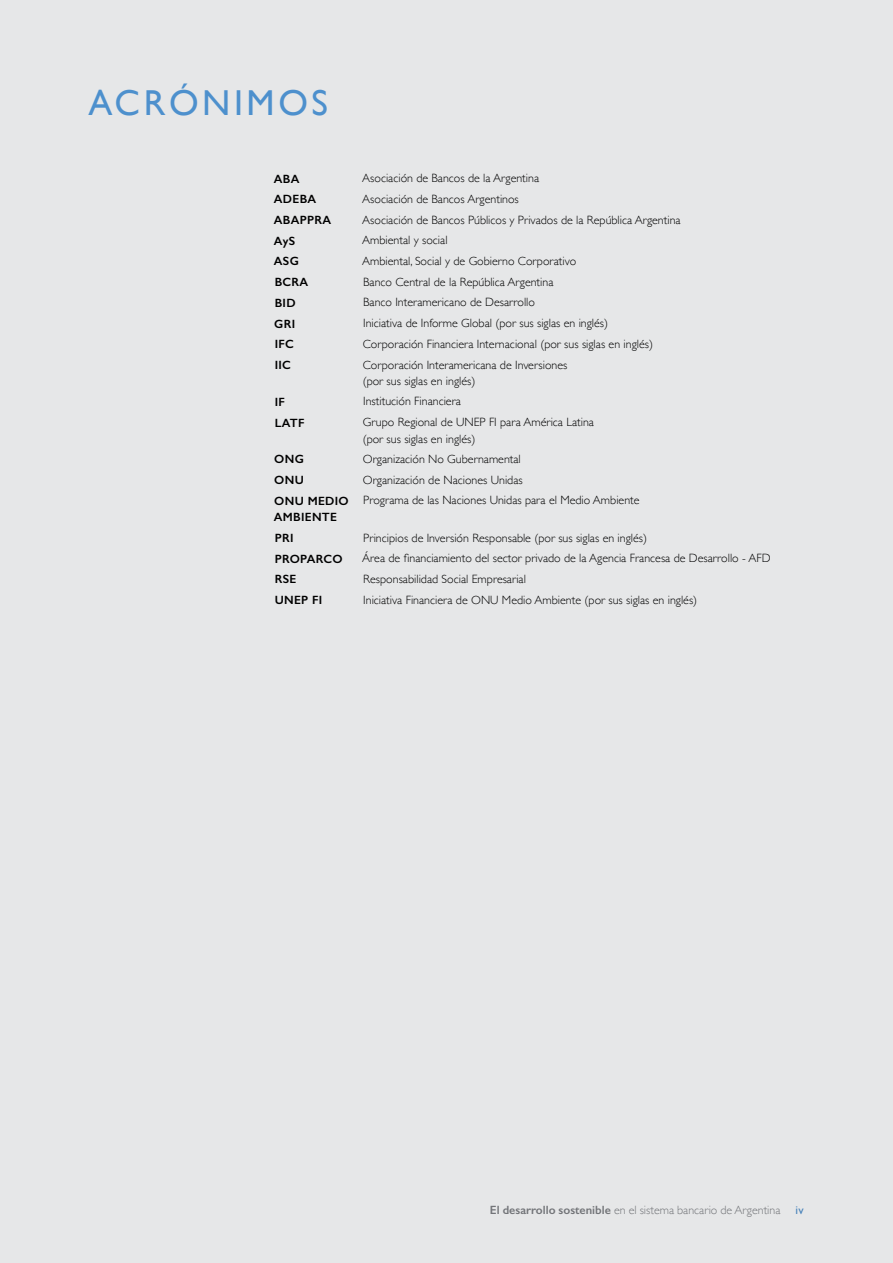
<style>
.page{position:relative;width:893px;height:1263px;background:#e6e7e8}
.page>*{position:absolute;margin:0;border:0;box-sizing:border-box;transform-origin:0 0}
.t1{font:36px "Gill Sans";letter-spacing:.1em;color:#4d90cd}
.t2{font:300 12px/16.5px "Gill Sans";color:#000}
.t3{font:600 12px/16.5px "Gill Sans";letter-spacing:.025em;color:#000}
.t4{font:300 12px "Gill Sans";color:#808285}
.t5{font:12px "Gill Sans";color:#4e8fcc}
.s1{font-weight:600}
</style>
<div class="page">
<h1 class="t1" style="left:88px;top:82px;width:241px">ACRÓNIMOS</h1>
<p class="t3" style="left:274px;top:170px;width:27px">ABA</p>
<p class="t2" style="left:362px;top:169px;width:178px">Asociación de Bancos de la Argentina</p>
<p class="t3" style="left:274px;top:191px;width:44px">ADEBA</p>
<p class="t2" style="left:362px;top:190px;width:158px">Asociación de Bancos Argentinos</p>
<p class="t3" style="left:274px;top:212px;width:59px">ABAPPRA</p>
<p class="t2" style="left:362px;top:211px;width:320px">Asociación de Bancos Públicos y Privados de la República Argentina</p>
<p class="t3" style="left:274px;top:232px;width:23px">AyS</p>
<p class="t2" style="left:362px;top:232px;width:87px">Ambiental y social</p>
<p class="t3" style="left:274px;top:253px;width:26px">ASG</p>
<p class="t2" style="left:362px;top:252px;width:215px">Ambiental, Social y de Gobierno Corporativo</p>
<p class="t3" style="left:275px;top:274px;width:35px">BCRA</p>
<p class="t2" style="left:363px;top:273px;width:192px">Banco Central de la República Argentina</p>
<p class="t3" style="left:275px;top:294px;width:22px">BID</p>
<p class="t2" style="left:363px;top:294px;width:173px">Banco Interamericano de Desarrollo</p>
<p class="t3" style="left:274px;top:315px;width:22px">GRI</p>
<p class="t2" style="left:363px;top:314px;width:246px">Iniciativa de Informe Global (por sus siglas en inglés)</p>
<p class="t3" style="left:275px;top:336px;width:21px">IFC</p>
<p class="t2" style="left:363px;top:335px;width:292px">Corporación Financiera Internacional (por sus siglas en inglés)</p>
<p class="t3" style="left:275px;top:357px;width:18px">IIC</p>
<p class="t2" style="left:363px;top:356px;width:206px">Corporación Interamericana de Inversiones (por sus siglas en inglés)</p>
<p class="t3" style="left:275px;top:393px;width:12px">IF</p>
<p class="t2" style="left:363px;top:393px;width:99px">Institución Financiera</p>
<p class="t3" style="left:275px;top:414px;width:31px">LATF</p>
<p class="t2" style="left:363px;top:413px;width:233px">Grupo Regional de UNEP FI para América Latina (por sus siglas en inglés)</p>
<p class="t3" style="left:274px;top:451px;width:31px">ONG</p>
<p class="t2" style="left:363px;top:450px;width:160px">Organización No Gubernamental</p>
<p class="t3" style="left:274px;top:472px;width:31px">ONU</p>
<p class="t2" style="left:363px;top:471px;width:161px">Organización de Naciones Unidas</p>
<p class="t3" style="left:274px;top:492px;width:76px">ONU MEDIO<br>AMBIENTE</p>
<p class="t2" style="left:363px;top:492px;width:278px">Programa de las Naciones Unidas para el Medio Ambiente</p>
<p class="t3" style="left:275px;top:529px;width:20px">PRI</p>
<p class="t2" style="left:363px;top:529px;width:285px">Principios de Inversión Responsable (por sus siglas en inglés)</p>
<p class="t3" style="left:275px;top:550px;width:69px">PROPARCO</p>
<p class="t2" style="left:362px;top:549px;width:410px">Área de financiamiento del sector privado de la Agencia Francesa de Desarrollo - AFD</p>
<p class="t3" style="left:275px;top:571px;width:23px">RSE</p>
<p class="t2" style="left:363px;top:570px;width:164px">Responsabilidad Social Empresarial</p>
<p class="t3" style="left:275px;top:592px;width:49px">UNEP FI</p>
<p class="t2" style="left:363px;top:591px;width:335px">Iniciativa Financiera de ONU Medio Ambiente (por sus siglas en inglés)</p>
<p class="t4" style="left:490px;top:1200px;width:292px"><span class="s1">El desarrollo sostenible</span> en el sistema bancario de Argentina</p>
<p class="t5" style="left:796px;top:1202px;width:10px">iv</p>
</div>
